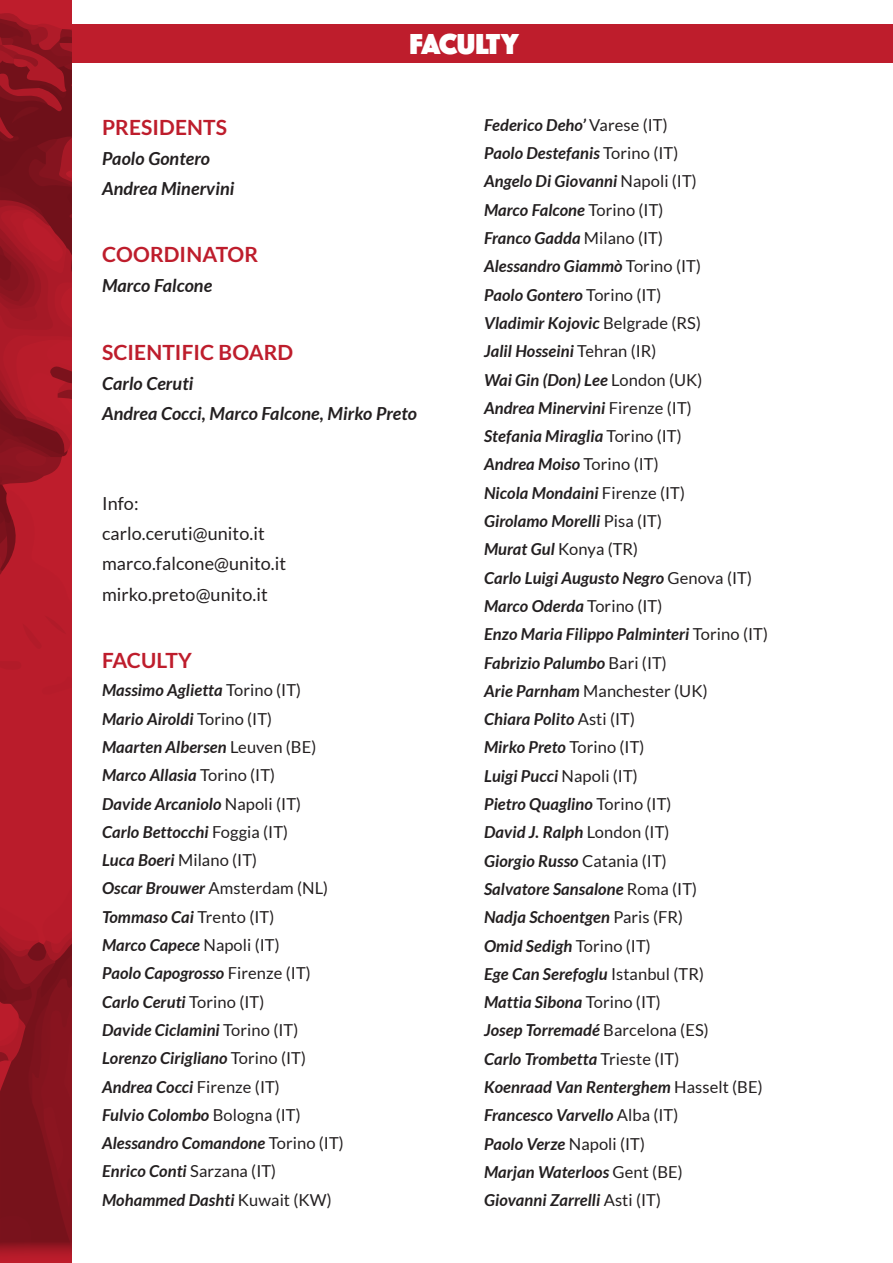
<style>
.page{position:relative;width:893px;height:1263px;background:#fff}
.page>*{position:absolute;margin:0;border:0;box-sizing:border-box;transform-origin:0 0}
.t1{font:30px "Phosphate Solid";letter-spacing:-.03em;color:#fff}
.t2{font:700 21px "Lato";letter-spacing:.005em;color:#be1d2c}
.t3{font:italic 700 18px/30.2px "Lato";letter-spacing:.005em;color:#231f20}
.t4{font:18px/30.2px "Lato";letter-spacing:.005em;color:#231f20}
.t5{font:italic 700 16.5px/28.3px "Lato";letter-spacing:.005em;color:#231f20}
.s1{font-weight:400;font-style:normal}
</style>
<div class="page">
<div style="left:59px;top:24px;width:834px;height:39px;background:#be1d2c"></div>
<svg style="left:0;top:12px;width:72px;height:1251px;background:#9e1724"></svg>
<h1 class="t1" style="left:410px;top:23px;width:111px">FACULTY</h1>
<p class="t2" style="left:102px;top:115px;width:127px">PRESIDENTS</p>
<p class="t3" style="left:102px;top:143px;width:134px">Paolo Gontero<br>Andrea Minervini</p>
<p class="t2" style="left:102px;top:242px;width:158px">COORDINATOR</p>
<p class="t3" style="left:102px;top:271px;width:112px">Marco Falcone</p>
<p class="t2" style="left:102px;top:340px;width:193px">SCIENTIFIC BOARD</p>
<p class="t3" style="left:102px;top:369px;width:316px">Carlo Ceruti<br>Andrea Cocci, Marco Falcone, Mirko Preto</p>
<p class="t4" style="left:102px;top:488px;width:186px">Info: carlo.ceruti@unito.it marco.falcone@unito.it mirko.preto@unito.it</p>
<p class="t2" style="left:102px;top:648px;width:91px">FACULTY</p>
<p class="t5" style="left:102px;top:676px;width:243px">Massimo Aglietta <span class="s1">Torino (IT)<br></span>Mario Airoldi <span class="s1">Torino (IT)<br></span>Maarten Albersen <span class="s1">Leuven (BE)<br></span>Marco Allasia <span class="s1">Torino (IT)<br></span>Davide Arcaniolo <span class="s1">Napoli (IT)<br></span>Carlo Bettocchi <span class="s1">Foggia (IT)<br></span>Luca Boeri <span class="s1">Milano (IT)<br></span>Oscar Brouwer <span class="s1">Amsterdam (NL)<br></span>Tommaso Cai <span class="s1">Trento (IT)<br></span>Marco Capece <span class="s1">Napoli (IT)<br></span>Paolo Capogrosso <span class="s1">Firenze (IT)<br></span>Carlo Ceruti <span class="s1">Torino (IT)<br></span>Davide Ciclamini <span class="s1">Torino (IT)<br></span>Lorenzo Cirigliano <span class="s1">Torino (IT)<br></span>Andrea Cocci <span class="s1">Firenze (IT)<br></span>Fulvio Colombo <span class="s1">Bologna (IT)<br></span>Alessandro Comandone <span class="s1">Torino (IT)<br></span>Enrico Conti <span class="s1">Sarzana (IT)<br></span>Mohammed Dashti <span class="s1">Kuwait (KW)</span></p>
<p class="t5" style="left:484px;top:111px;width:285px">Federico Deho’ <span class="s1">Varese (IT)<br></span>Paolo Destefanis <span class="s1">Torino (IT)<br></span>Angelo Di Giovanni <span class="s1">Napoli (IT)<br></span>Marco Falcone <span class="s1">Torino (IT)<br></span>Franco Gadda <span class="s1">Milano (IT)<br></span>Alessandro Giammò <span class="s1">Torino (IT)<br></span>Paolo Gontero <span class="s1">Torino (IT)<br></span>Vladimir Kojovic <span class="s1">Belgrade (RS)<br></span>Jalil Hosseini <span class="s1">Tehran (IR)<br></span>Wai Gin (Don) Lee <span class="s1">London (UK)<br></span>Andrea Minervini <span class="s1">Firenze (IT)<br></span>Stefania Miraglia <span class="s1">Torino (IT)<br></span>Andrea Moiso <span class="s1">Torino (IT)<br></span>Nicola Mondaini <span class="s1">Firenze (IT)<br></span>Girolamo Morelli <span class="s1">Pisa (IT)<br></span>Murat Gul <span class="s1">Konya (TR)<br></span>Carlo Luigi Augusto Negro <span class="s1">Genova (IT)<br></span>Marco Oderda <span class="s1">Torino (IT)<br></span>Enzo Maria Filippo Palminteri <span class="s1">Torino (IT)<br></span>Fabrizio Palumbo <span class="s1">Bari (IT)<br></span>Arie Parnham <span class="s1">Manchester (UK)<br></span>Chiara Polito <span class="s1">Asti (IT)<br></span>Mirko Preto <span class="s1">Torino (IT)<br></span>Luigi Pucci <span class="s1">Napoli (IT)<br></span>Pietro Quaglino <span class="s1">Torino (IT)<br></span>David J. Ralph <span class="s1">London (IT)<br></span>Giorgio Russo <span class="s1">Catania (IT)<br></span>Salvatore Sansalone <span class="s1">Roma (IT)<br></span>Nadja Schoentgen <span class="s1">Paris (FR)<br></span>Omid Sedigh <span class="s1">Torino (IT)<br></span>Ege Can Serefoglu <span class="s1">Istanbul (TR)<br></span>Mattia Sibona <span class="s1">Torino (IT)<br></span>Josep Torremadé <span class="s1">Barcelona (ES)<br></span>Carlo Trombetta <span class="s1">Trieste (IT)<br></span>Koenraad Van Renterghem <span class="s1">Hasselt (BE)<br></span>Francesco Varvello <span class="s1">Alba (IT)<br></span>Paolo Verze <span class="s1">Napoli (IT)<br></span>Marjan Waterloos <span class="s1">Gent (BE)<br></span>Giovanni Zarrelli <span class="s1">Asti (IT)</span></p>
</div>
